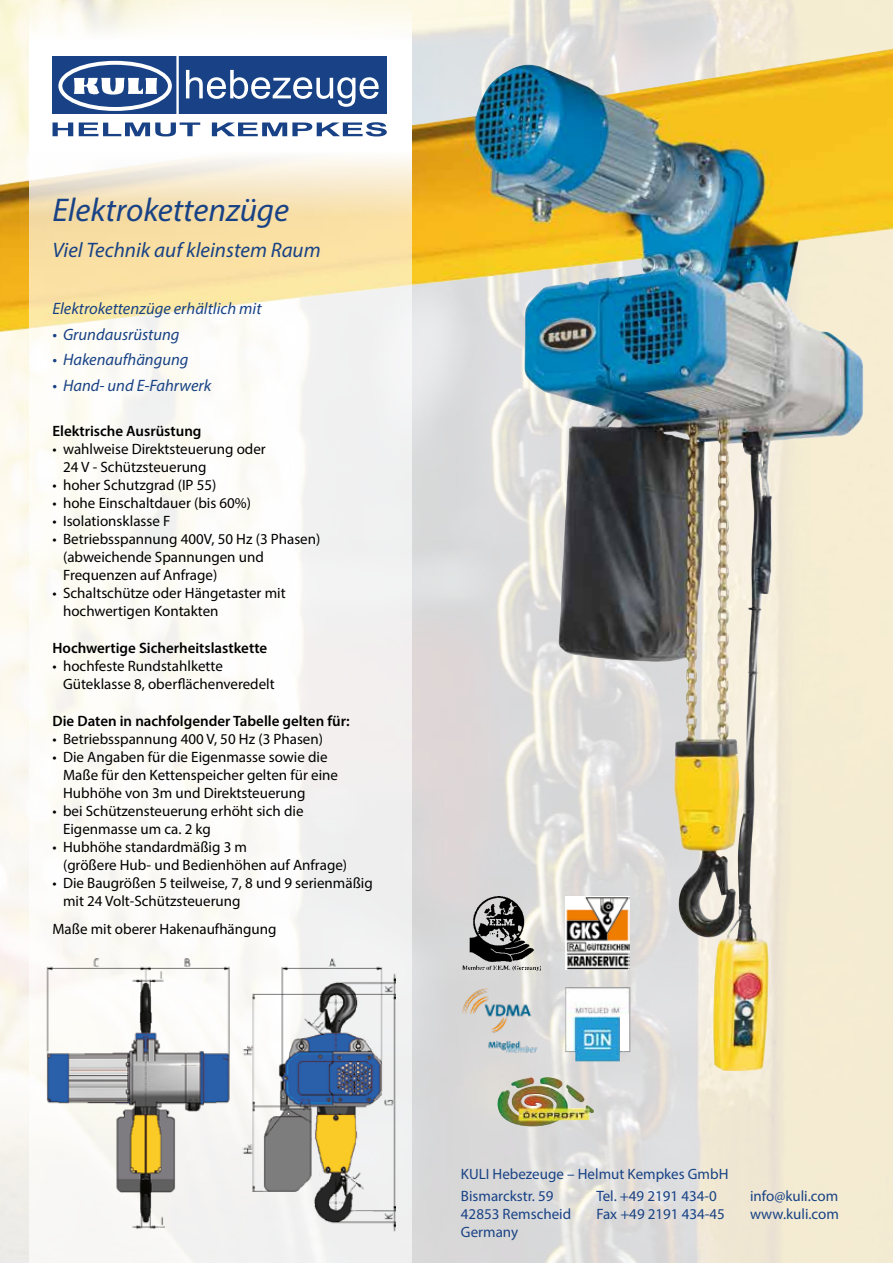
<style>
.page{position:relative;width:893px;height:1263px;background:#fff}
.page>*{position:absolute;margin:0;border:0;box-sizing:border-box;transform-origin:0 0}
.t1{font:italic 33px "Myriad Pro";color:#184285}
.t2{font:italic 21px "Myriad Pro";color:#184285}
.t3{font:italic 16.5px "Myriad Pro";color:#184285}
.t4{font:15px/18px "Myriad Pro";color:#000}
.t5{font:15px/18px "Myriad Pro";color:#184285}
.t6{font:600 15px "Myriad Pro";color:#000}
</style>
<div class="page">
<img style="left:0;top:0;width:893px;height:1263px">
<img style="left:0;top:54px;width:859px;height:884px">
<div style="left:29px;top:96px;width:382px;height:1167px;background:#fbfaf5"></div>
<div style="left:29px;top:0;width:382px;height:97px;background:linear-gradient(to bottom,#fbf9ed,#fff)"></div>
<img style="left:46px;top:956px;width:349px;height:276px">
<img style="left:463px;top:896px;width:77px;height:74px">
<img style="left:566px;top:897px;width:63px;height:73px">
<img style="left:497px;top:1077px;width:97px;height:49px">
<img style="left:461px;top:987px;width:78px;height:68px">
<img style="left:565px;top:987px;width:65px;height:74px">
<div style="left:620px;top:1014px;width:8px;height:37px;background:#fff"></div>
<svg style="left:29px;top:122px;width:382px;height:180px;fill:#fae2a7"></svg>
<div style="left:52px;top:56px;width:335px;height:58px;background:#184285"></div>
<hr style="left:176px;top:55px;width:3px;height:59px;background:#fff">
<svg style="left:60px;top:63px;width:110px;height:46px"></svg>
<div style="left:58px;top:61px;width:114px;height:50px;border:4px solid #fff;border-radius:50%"></div>
<svg style="left:74px;top:78px;width:83px;height:18px"></svg>
<svg style="left:186px;top:70px;width:193px;height:37px"></svg>
<svg style="left:53px;top:122px;width:334px;height:14px"></svg>
<h1 class="t1" style="left:52px;top:190px;width:238px">Elektrokettenzüge</h1>
<h2 class="t2" style="left:52px;top:237px;width:270px">Viel Technik auf kleinstem Raum</h2>
<p class="t3" style="left:52px;top:299px;width:211px">Elektrokettenzüge erhältlich mit</p>
<p class="t3" style="left:52px;top:324px;width:129px">• Grundausrüstung</p>
<p class="t3" style="left:52px;top:350px;width:138px">• Hakenaufhängung</p>
<p class="t3" style="left:52px;top:375px;width:160px">• Hand- und E-Fahrwerk</p>
<p class="t6" style="left:52px;top:421px;width:151px">Elektrische Ausrüstung</p>
<p class="t4" style="left:63px;top:439px;width:204px;text-indent:-11px">• wahlweise Direktsteuerung oder<br>24 V - Schützsteuerung</p>
<p class="t4" style="left:52px;top:475px;width:165px">• hoher Schutzgrad (IP 55)</p>
<p class="t4" style="left:52px;top:493px;width:200px">• hohe Einschaltdauer (bis 60%)</p>
<p class="t4" style="left:52px;top:511px;width:120px">• Isolationsklasse F</p>
<p class="t4" style="left:63px;top:529px;width:259px;text-indent:-11px">• Betriebsspannung 400V, 50 Hz (3 Phasen) (abweichende Spannungen und<br>Frequenzen auf Anfrage)</p>
<p class="t4" style="left:63px;top:583px;width:224px;text-indent:-11px">• Schaltschütze oder Hängetaster mit hochwertigen Kontakten</p>
<p class="t6" style="left:52px;top:638px;width:216px">Hochwertige Sicherheitslastkette</p>
<p class="t4" style="left:63px;top:656px;width:213px;text-indent:-11px">• hochfeste Rundstahlkette<br>Güteklasse 8, oberflächenveredelt</p>
<p class="t6" style="left:52px;top:711px;width:299px">Die Daten in nachfolgender Tabelle gelten für:</p>
<p class="t4" style="left:52px;top:729px;width:272px">• Betriebsspannung 400 V, 50 Hz (3 Phasen)</p>
<p class="t4" style="left:63px;top:747px;width:276px;text-indent:-11px">• Die Angaben für die Eigenmasse sowie die<br>Maße für den Kettenspeicher gelten für eine<br>Hubhöhe von 3m und Direktsteuerung</p>
<p class="t4" style="left:63px;top:801px;width:242px;text-indent:-11px">• bei Schützensteuerung erhöht sich die<br>Eigenmasse um ca. 2 kg</p>
<p class="t4" style="left:63px;top:837px;width:286px;text-indent:-11px">• Hubhöhe standardmäßig 3 m<br>(größere Hub- und Bedienhöhen auf Anfrage)</p>
<p class="t4" style="left:63px;top:873px;width:311px;text-indent:-11px">• Die Baugrößen 5 teilweise, 7, 8 und 9 serienmäßig mit 24 Volt-Schützsteuerung</p>
<p class="t4" style="left:52px;top:919px;width:226px">Maße mit oberer Hakenaufhängung</p>
<p class="t5" style="left:461px;top:1165px;width:269px">KULI Hebezeuge – Helmut Kempkes GmbH</p>
<p class="t5" style="left:461px;top:1187px;width:112px">Bismarckstr. 59<br>42853 Remscheid<br>Germany</p>
<p class="t5" style="left:596px;top:1187px;width:130px">Tel. +49 2191 434-0<br>Fax +49 2191 434-45</p>
<p class="t5" style="left:750px;top:1187px;width:90px">info@kuli.com www.kuli.com</p>
</div>
